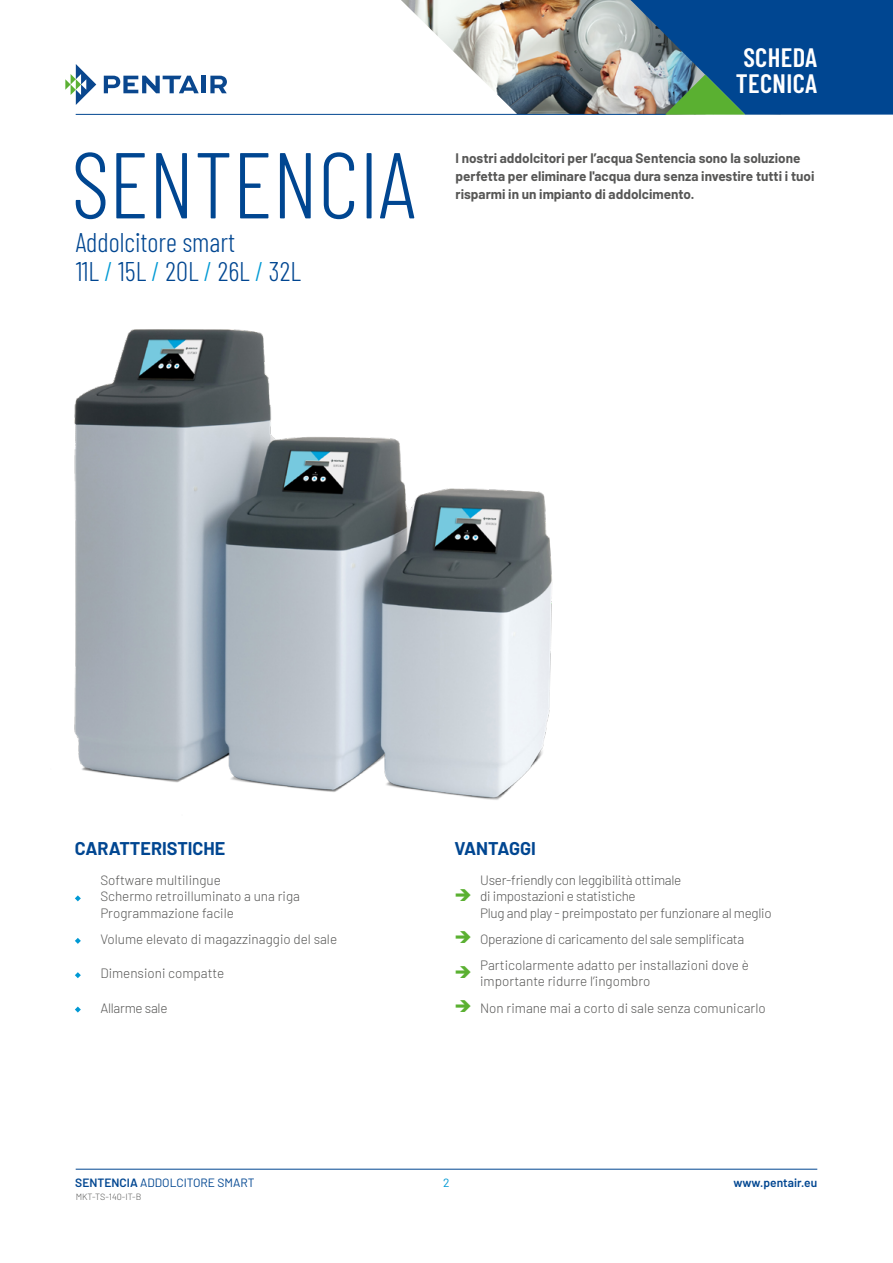
<style>
.page{position:relative;width:893px;height:1263px;background:#fff}
.page>*{position:absolute;margin:0;border:0;box-sizing:border-box;transform-origin:0 0}
.t1{font:300 93.3px "Barlow Condensed";color:#004691}
.t2{font:300 27px "Barlow Condensed";color:#004691}
.t3{font:600 26.55px/26.2px "Barlow Condensed";letter-spacing:.015em;color:#fff}
.t4{font:700 18px "Barlow";color:#004691}
.t5{font:300 13.5px/16.2px "Barlow";letter-spacing:-.005em;color:#575756}
.t6{font:700 13.5px/18px "Barlow";color:#575756}
.t7{font:12px "Barlow";color:#004691}
.t8{font:600 12px "Barlow";color:#004691}
.t9{font:12px "Barlow";color:#0099d4}
.t10{font:300 9px "Barlow";color:#575756}
.s1{color:#0099d4}
.s2{color:#5ab031}
.s3{font-weight:600}
</style>
<div class="page">
<img style="left:388px;top:0;width:228px;height:114px">
<hr style="left:76px;top:1169px;width:741px;height:1px;background:#004691">
<svg style="left:65px;top:64px;width:31px;height:41px"></svg>
<svg style="left:104px;top:76px;width:95px;height:17px"></svg>
<hr style="left:202px;top:76px;width:4px;height:17px;background:#0a478e">
<svg style="left:210px;top:76px;width:17px;height:17px"></svg>
<hr style="left:76px;top:114px;width:590px;height:1px;background:#004691">
<svg style="left:616px;top:0;width:277px;height:115px;background:#276192"></svg>
<svg style="left:75px;top:895px;width:6px;height:6px"></svg>
<svg style="left:75px;top:938px;width:6px;height:6px"></svg>
<svg style="left:75px;top:972px;width:6px;height:6px"></svg>
<svg style="left:75px;top:1006px;width:6px;height:6px"></svg>
<img style="left:74px;top:329px;width:478px;height:471px">
<h1 class="t1" style="left:72px;top:118px;width:345px">SENTENCIA</h1>
<h2 class="t2" style="left:76px;top:223px;width:161px">Addolcitore smart</h2>
<h2 class="t2" style="left:76px;top:252px;width:227px">11L <span class="s1">/</span> 15L <span class="s1">/</span> 20L <span class="s1">/</span> 26L <span class="s1">/</span> 32L</h2>
<h3 class="t3" style="left:736px;top:42px;width:83px">SCHEDA<br>TECNICA</h3>
<p class="t6" style="left:455px;top:148px;width:360px">I nostri addolcitori per l’acqua Sentencia sono la soluzione perfetta per eliminare l'acqua dura senza investire tutti i tuoi</p>
<p class="t6" style="left:455px;top:184px;width:241px">risparmi in un impianto di addolcimento.</p>
<h3 class="t4" style="left:75px;top:835px;width:152px">CARATTERISTICHE</h3>
<h3 class="t4" style="left:455px;top:835px;width:83px">VANTAGGI</h3>
<p class="t5" style="left:100px;top:871px;width:201px">Software multilingue<br>Schermo retroilluminato a una riga<br>Programmazione facile</p>
<p class="t5" style="left:480px;top:871px;width:293px">User-friendly con leggibilità ottimale<br>di impostazioni e statistiche<br>Plug and play - preimpostato per funzionare al meglio</p>
<p class="t5" style="left:100px;top:930px;width:238px">Volume elevato di magazzinaggio del sale</p>
<p class="t5" style="left:455px;top:930px;width:291px"><span class="s2">➔</span> Operazione di caricamento del sale semplificata</p>
<p class="t5" style="left:100px;top:964px;width:126px">Dimensioni compatte</p>
<p class="t5" style="left:480px;top:956px;width:270px">Particolarmente adatto per installazioni dove è importante ridurre l’ingombro</p>
<p class="t5" style="left:100px;top:998px;width:69px">Allarme sale</p>
<p class="t5" style="left:455px;top:998px;width:313px"><span class="s2">➔</span> Non rimane mai a corto di sale senza comunicarlo</p>
<p class="t7" style="left:75px;top:1174px;width:181px"><span class="s3">SENTENCIA</span> ADDOLCITORE SMART</p>
<p class="t10" style="left:76px;top:1190px;width:67px">MKT-TS-140-IT-B</p>
<p class="t9" style="left:443px;top:1174px;width:8px">2</p>
<p class="t8" style="left:733px;top:1174px;width:85px">www.pentair.eu</p>
</div>
